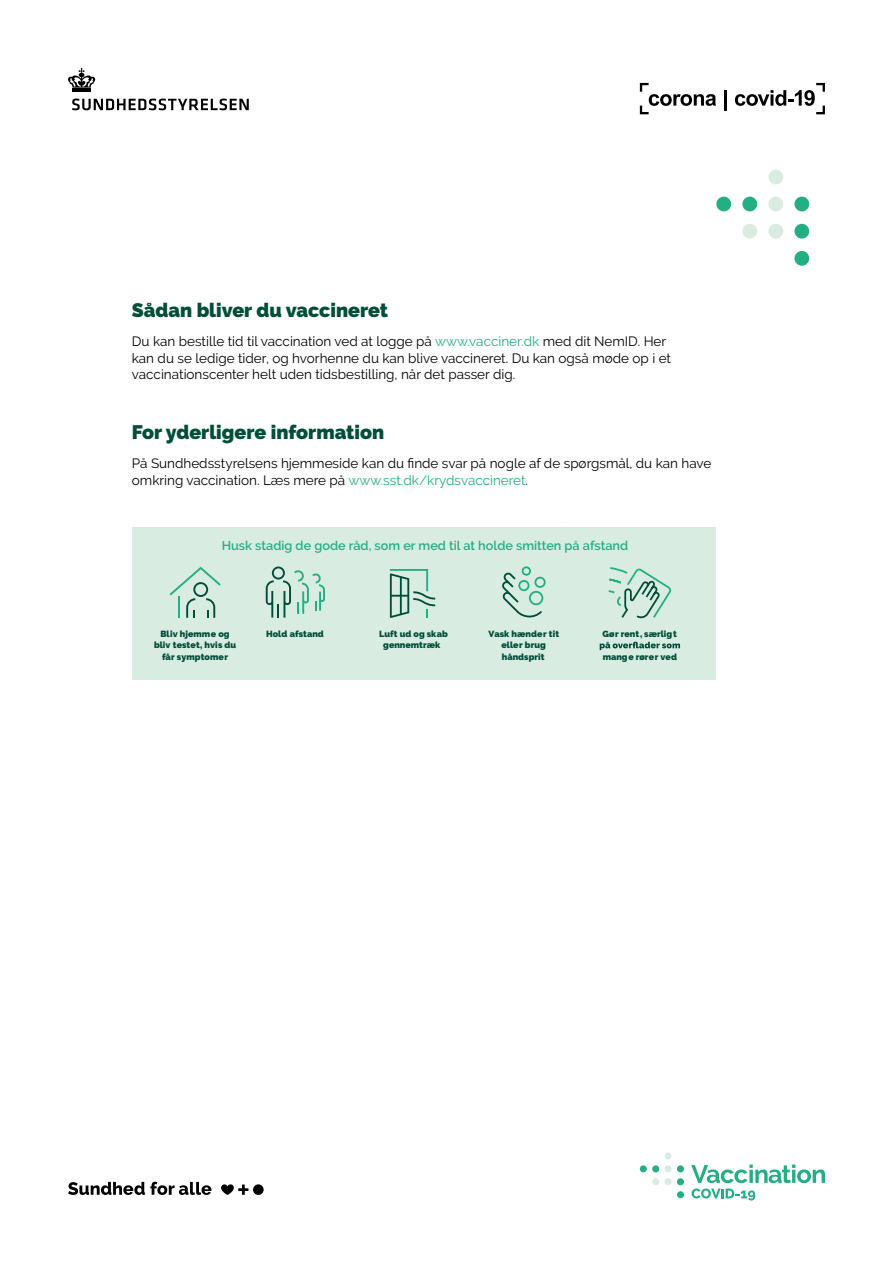
<style>
.page{position:relative;width:893px;height:1263px;background:#fff}
.page>*{position:absolute;margin:0;border:0;box-sizing:border-box;transform-origin:0 0}
.t1{font:900 19.5px "Raleway";color:#004e3a}
.t2{font:13.5px/16.2px "Raleway";color:#000}
.t3{font:600 12.75px "Raleway";color:#23ae84}
.t4{font:900 8.85px/11.2px "Raleway";color:#004e3a;text-align:center}
.s1{color:#23ae84}
</style>
<div class="page">
<hr style="left:72px;top:88px;width:19px;height:4px;background:#000">
<svg style="left:68px;top:68px;width:27px;height:20px"></svg>
<svg style="left:72px;top:99px;width:177px;height:11px"></svg>
<svg style="left:640px;top:83px;width:76px;height:31px"></svg>
<hr style="left:724px;top:90px;width:3px;height:20px;background:#000">
<svg style="left:735px;top:83px;width:90px;height:31px"></svg>
<svg style="left:68px;top:1182px;width:143px;height:13px"></svg>
<svg style="left:221px;top:1184px;width:43px;height:11px"></svg>
<div style="left:640px;top:1165px;width:7px;height:7px;background:#23ae84;border-radius:50%"></div>
<div style="left:665px;top:1178px;width:7px;height:7px;background:#d8ece2;border-radius:50%"></div>
<div style="left:665px;top:1165px;width:7px;height:7px;background:#d8ece2;border-radius:50%"></div>
<div style="left:665px;top:1152px;width:7px;height:7px;background:#d8ece2;border-radius:50%"></div>
<div style="left:677px;top:1165px;width:7px;height:7px;background:#23ae84;border-radius:50%"></div>
<div style="left:677px;top:1178px;width:7px;height:7px;background:#23ae84;border-radius:50%"></div>
<div style="left:677px;top:1191px;width:7px;height:7px;background:#23ae84;border-radius:50%"></div>
<div style="left:652px;top:1165px;width:7px;height:7px;background:#23ae84;border-radius:50%"></div>
<div style="left:652px;top:1178px;width:7px;height:7px;background:#d8ece2;border-radius:50%"></div>
<svg style="left:691px;top:1164px;width:134px;height:36px"></svg>
<div style="left:716px;top:197px;width:15px;height:14px;background:#23ae84;border-radius:50%"></div>
<div style="left:768px;top:224px;width:15px;height:15px;background:#d8ece2;border-radius:50%"></div>
<div style="left:768px;top:197px;width:15px;height:14px;background:#d8ece2;border-radius:50%"></div>
<div style="left:768px;top:170px;width:15px;height:14px;background:#d8ece2;border-radius:50%"></div>
<div style="left:794px;top:197px;width:15px;height:14px;background:#23ae84;border-radius:50%"></div>
<div style="left:794px;top:224px;width:15px;height:15px;background:#23ae84;border-radius:50%"></div>
<div style="left:794px;top:251px;width:15px;height:15px;background:#23ae84;border-radius:50%"></div>
<div style="left:742px;top:197px;width:15px;height:14px;background:#23ae84;border-radius:50%"></div>
<div style="left:742px;top:224px;width:15px;height:15px;background:#d8ece2;border-radius:50%"></div>
<div style="left:132px;top:527px;width:584px;height:153px;background:#d9ece2"></div>
<svg style="left:170px;top:567px;width:51px;height:51px"></svg>
<svg style="left:266px;top:566px;width:59px;height:52px"></svg>
<svg style="left:390px;top:569px;width:45px;height:49px"></svg>
<svg style="left:502px;top:566px;width:44px;height:51px"></svg>
<svg style="left:608px;top:567px;width:64px;height:52px"></svg>
<svg style="left:600px;top:642px;width:80px;height:8px"></svg>
<h1 class="t1" style="left:132px;top:299px;width:258px">Sådan bliver du vaccineret</h1>
<p class="t2" style="left:132px;top:333px;width:541px">Du kan bestille tid til vaccination ved at logge på <span class="s1">www.vacciner.dk</span> med dit NemID. Her kan du se ledige tider, og hvorhenne du kan blive vaccineret. Du kan også møde op i et vaccinationscenter helt uden tidsbestilling, når det passer dig.</p>
<h1 class="t1" style="left:132px;top:421px;width:254px">For yderligere information</h1>
<p class="t2" style="left:132px;top:455px;width:581px">På Sundhedsstyrelsens hjemmeside kan du finde svar på nogle af de spørgsmål, du kan have omkring vaccination. Læs mere på <span class="s1">www.sst.dk/krydsvaccineret</span>.</p>
<p class="t3" style="left:222px;top:538px;width:408px">Husk stadig de gode råd, som er med til at holde smitten på afstand</p>
<p class="t4" style="left:154px;top:628px;width:84px">Bliv hjemme og bliv testet, hvis du får symptomer</p>
<p class="t4" style="left:266px;top:628px;width:59px">Hold afstand</p>
<p class="t4" style="left:379px;top:628px;width:70px">Luft ud og skab gennemtræk</p>
<p class="t4" style="left:488px;top:628px;width:72px">Vask hænder tit eller brug håndsprit</p>
<p class="t4" style="left:603px;top:628px;width:76px">Gør rent, særligt</p>
<p class="t4" style="left:603px;top:651px;width:76px">mange rører ved</p>
</div>
